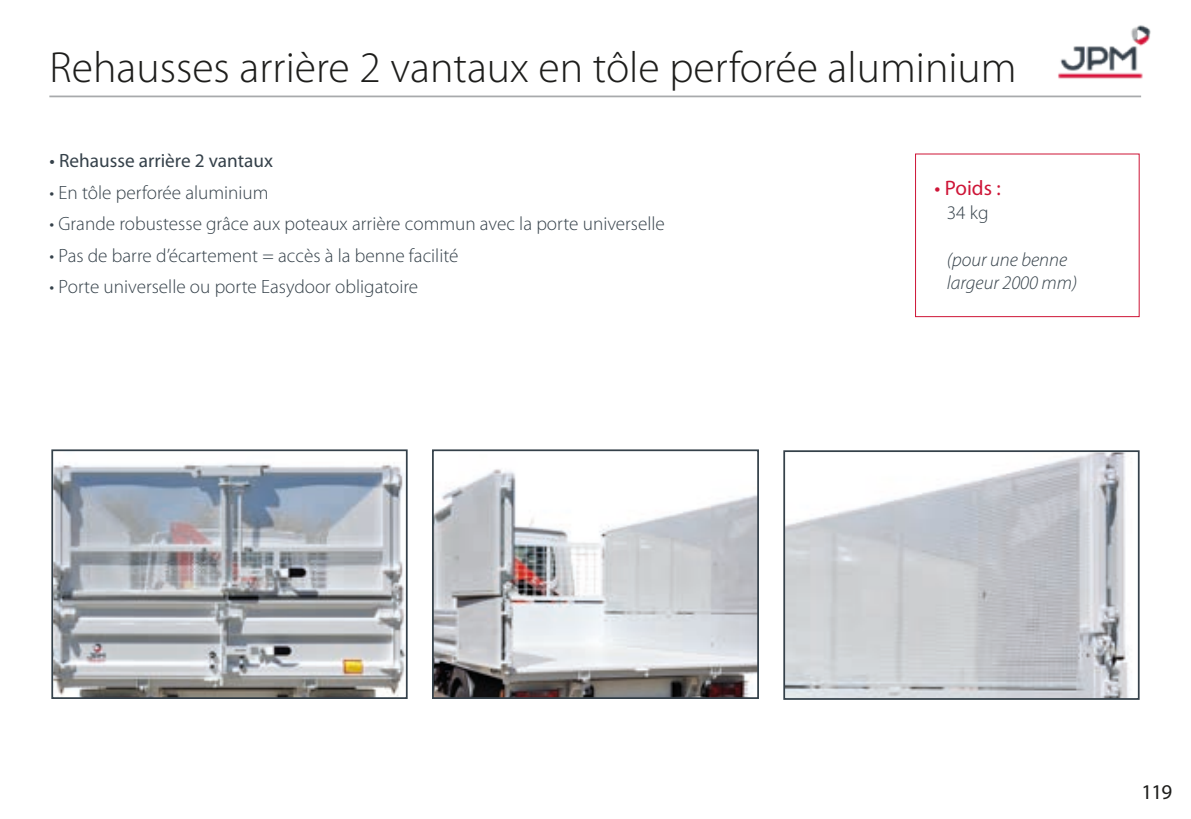
<style>
.page{position:relative;width:1191px;height:819px;background:#fff}
.page>*{position:absolute;margin:0;border:0;box-sizing:border-box;transform-origin:0 0}
.t1{font:300 43.75px "Myriad Pro";color:#1d1d1b}
.t2{font:21px "Myriad Pro";color:#ce1537}
.t3{font:21px "Myriad Pro";color:#1d1d1b}
.t4{font:300 19.25px "Myriad Pro";color:#35414a}
.t5{font:italic 300 19.25px/23.1px "Myriad Pro";color:#35414a}
.t6{font:19.25px "Myriad Pro";color:#35414a}
</style>
<div class="page">
<hr style="left:49px;top:95px;width:1092px;height:2px;background:#a8aaac">
<img style="left:1058px;top:25px;width:93px;height:54px">
<img style="left:54px;top:463px;width:351px;height:233px">
<div style="left:51px;top:449px;width:357px;height:250px;border:2px solid #35414a"></div>
<img style="left:435px;top:469px;width:321px;height:227px">
<div style="left:432px;top:449px;width:327px;height:250px;border:2px solid #35414a"></div>
<img style="left:786px;top:453px;width:344px;height:243px">
<div style="left:783px;top:450px;width:356px;height:249px;border:2px solid #35414a"></div>
<div style="left:915px;top:153px;width:224px;height:164px;border:1px solid #ce1537"></div>
<h1 class="t1" style="left:50px;top:42px;width:968px">Rehausses arrière 2 vantaux en tôle perforée aluminium</h1>
<p class="t6" style="left:50px;top:150px;width:225px">• Rehausse arrière 2 vantaux</p>
<p class="t4" style="left:50px;top:181px;width:220px">• En tôle perforée aluminium</p>
<p class="t4" style="left:50px;top:212px;width:617px">• Grande robustesse grâce aux poteaux arrière commun avec la porte universelle</p>
<p class="t4" style="left:50px;top:244px;width:410px">• Pas de barre d’écartement = accès à la benne facilité</p>
<p class="t4" style="left:50px;top:275px;width:370px">• Porte universelle ou porte Easydoor obligatoire</p>
<p class="t2" style="left:934px;top:176px;width:68px">• Poids :</p>
<p class="t4" style="left:947px;top:201px;width:43px">34 kg</p>
<p class="t5" style="left:947px;top:247px;width:132px">(pour une benne largeur 2000 mm)</p>
<p class="t3" style="left:1141px;top:780px;width:32px">119</p>
</div>
